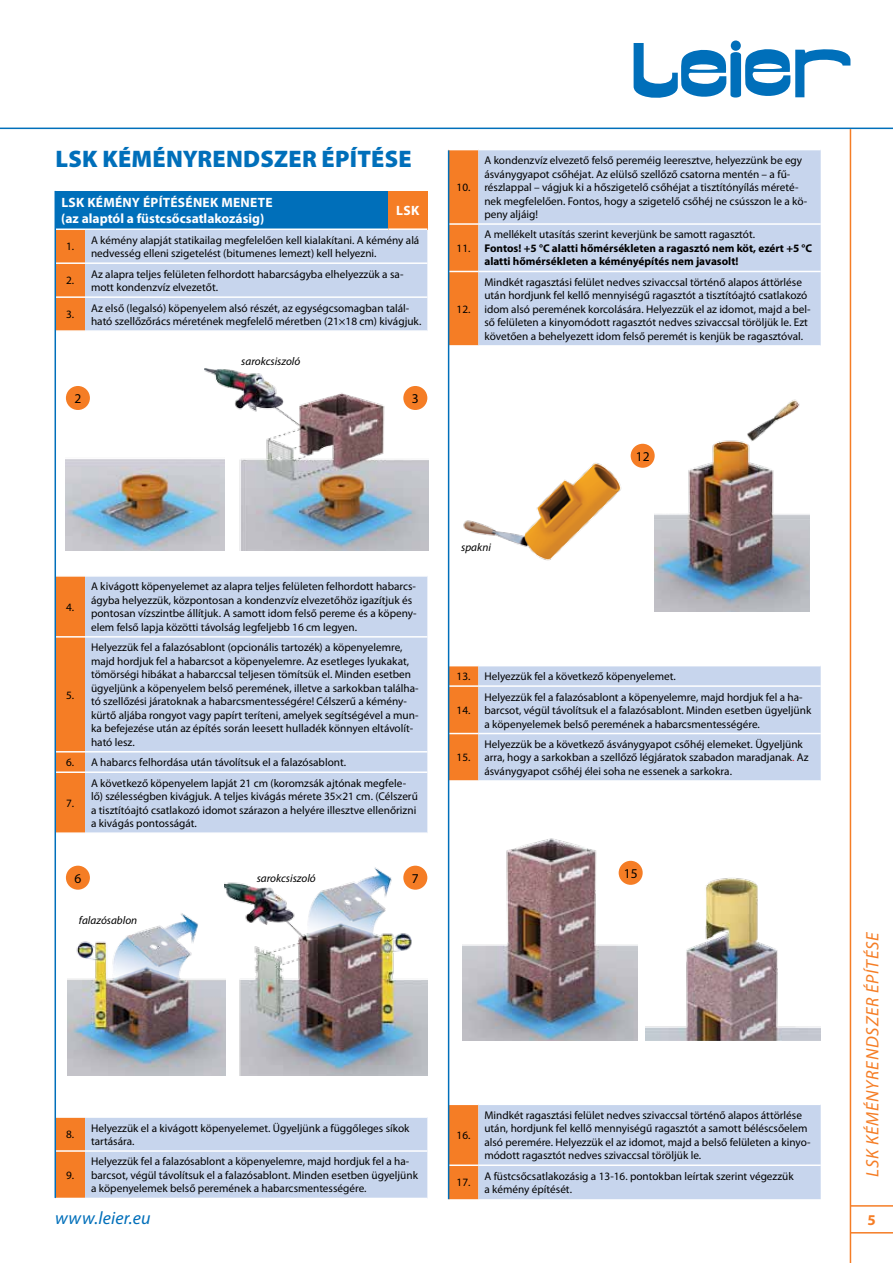
<style>
.page{position:relative;width:893px;height:1263px;background:#fff}
.page>*{position:absolute;margin:0;border:0;box-sizing:border-box;transform-origin:0 0}
.t1{font:900 24px "Myriad Pro";letter-spacing:.01em;color:#006fba}
.t2{font:italic 18px "Myriad Pro";letter-spacing:.045em;color:#f57d25}
.t3{font:italic 18px "Myriad Pro";color:#006fba}
.t4{font:700 15px "Myriad Pro";color:#f57d25}
.t5{font:700 13.5px/16.2px "Myriad Pro";letter-spacing:.02em;color:#fff}
.t6{font:13.5px "Myriad Pro";color:#000}
.t7{font:11.25px/13.5px "Myriad Pro";color:#000}
.t8{font:700 11.25px/13.5px "Myriad Pro";color:#000}
.t9{font:italic 11.25px "Myriad Pro";color:#000}
.s1{color:#d2232a}
</style>
<div class="page">
<hr style="left:850px;top:1205px;width:43px;height:1px;background:#f57d25">
<hr style="left:850px;top:1232px;width:43px;height:1px;background:#f57d25">
<svg style="left:634px;top:41px;width:216px;height:57px"></svg>
<hr style="left:0;top:128px;width:893px;height:1px;background:#006fba">
<hr style="left:850px;top:129px;width:1px;height:1134px;background:#f57d25">
<div style="left:55px;top:191px;width:372px;height:38px;background:#006fba"></div>
<svg style="left:56px;top:230px;width:371px;height:100px;background:#cacedd"></svg>
<hr style="left:55px;top:228px;width:30px;height:2px;background:#fff">
<hr style="left:85px;top:228px;width:342px;height:2px;background:#fff">
<hr style="left:55px;top:262px;width:30px;height:2px;background:#fff">
<hr style="left:85px;top:262px;width:342px;height:2px;background:#fff">
<hr style="left:55px;top:296px;width:30px;height:2px;background:#fff">
<hr style="left:85px;top:296px;width:342px;height:2px;background:#fff">
<img style="left:205px;top:368px;width:223px;height:182px">
<img style="left:66px;top:382px;width:158px;height:168px">
<div style="left:56px;top:577px;width:29px;height:255px;background:#f57d25"></div>
<div style="left:85px;top:577px;width:342px;height:255px;background:#c7d5ed"></div>
<hr style="left:55px;top:636px;width:30px;height:2px;background:#fff">
<hr style="left:85px;top:636px;width:342px;height:2px;background:#fff">
<hr style="left:55px;top:751px;width:30px;height:1px;background:#fff">
<hr style="left:85px;top:751px;width:342px;height:1px;background:#fff">
<hr style="left:55px;top:771px;width:30px;height:2px;background:#fff">
<hr style="left:85px;top:771px;width:342px;height:2px;background:#fff">
<img style="left:67px;top:913px;width:158px;height:162px">
<img style="left:225px;top:865px;width:202px;height:210px">
<svg style="left:56px;top:1118px;width:371px;height:80px;background:#cbccda"></svg>
<hr style="left:55px;top:1150px;width:30px;height:2px;background:#fff">
<hr style="left:85px;top:1150px;width:342px;height:2px;background:#fff">
<div style="left:478px;top:150px;width:343px;height:195px;background:#c7d5ed"></div>
<hr style="left:478px;top:223px;width:343px;height:2px;background:#fff">
<div style="left:449px;top:150px;width:29px;height:195px;background:#f57d25"></div>
<hr style="left:478px;top:271px;width:343px;height:1px;background:#fff">
<img style="left:655px;top:399px;width:154px;height:212px">
<img style="left:463px;top:463px;width:159px;height:98px">
<svg style="left:449px;top:665px;width:372px;height:115px;background:#cbcfde"></svg>
<hr style="left:478px;top:733px;width:343px;height:1px;background:#fff">
<img style="left:645px;top:878px;width:176px;height:163px">
<img style="left:462px;top:838px;width:176px;height:203px">
<svg style="left:449px;top:1105px;width:372px;height:94px;background:#cacddc"></svg>
<hr style="left:449px;top:1164px;width:29px;height:2px;background:#fff">
<hr style="left:478px;top:1164px;width:343px;height:2px;background:#fff">
<div style="left:388px;top:191px;width:39px;height:38px;background:#f57d25"></div>
<hr style="left:388px;top:228px;width:39px;height:2px;background:#fff">
<div style="left:66px;top:386px;width:24px;height:24px;background:#f57d25;border-radius:50%"></div>
<div style="left:66px;top:866px;width:24px;height:24px;background:#f57d25;border-radius:50%"></div>
<div style="left:403px;top:386px;width:24px;height:24px;background:#f57d25;border-radius:50%"></div>
<div style="left:631px;top:444px;width:24px;height:24px;background:#f57d25;border-radius:50%"></div>
<div style="left:619px;top:861px;width:24px;height:24px;background:#f57d25;border-radius:50%"></div>
<div style="left:403px;top:866px;width:24px;height:24px;background:#f57d25;border-radius:50%"></div>
<hr style="left:55px;top:191px;width:1px;height:1007px;background:#006fba">
<hr style="left:448px;top:150px;width:1px;height:1049px;background:#006fba">
<h1 class="t1" style="left:56px;top:145px;width:358px">LSK KÉMÉNYRENDSZER ÉPÍTÉSE</h1>
<p class="t5" style="left:61px;top:194px;width:211px">LSK kémény építésének menete (az alaptól a füstcsőcsatlakozásig)</p>
<p class="t7" style="left:66px;top:240px;width:10px">1.</p>
<p class="t7" style="left:91px;top:233px;width:330px">A kémény alapját statikailag megfelelően kell kialakítani. A kémény alá nedvesség elleni szigetelést (bitumenes lemezt) kell helyezni.</p>
<p class="t7" style="left:66px;top:274px;width:10px">2.</p>
<p class="t7" style="left:91px;top:267px;width:314px">Az alapra teljes felületen felhordott habarcságyba elhelyezzük a sa&shy;mott kondenzvíz elvezetőt.</p>
<p class="t7" style="left:66px;top:308px;width:10px">3.</p>
<p class="t7" style="left:91px;top:301px;width:332px">Az első (legalsó) köpenyelem alsó részét, az egységcsomagban talál&shy;ható szellőzőrács méretének megfelelő méretben (21×18 cm) kivágjuk.</p>
<p class="t5" style="left:396px;top:202px;width:25px">LSK</p>
<p class="t6" style="left:74px;top:390px;width:8px">2</p>
<p class="t9" style="left:241px;top:354px;width:61px">sarokcsiszoló</p>
<p class="t6" style="left:412px;top:390px;width:8px">3</p>
<p class="t7" style="left:66px;top:600px;width:10px">4.</p>
<p class="t7" style="left:91px;top:580px;width:327px">A kivágott köpenyelemet az alapra teljes felületen felhordott habarcs&shy;ágyba helyezzük, központosan a kondenzvíz elvezetőhöz igazítjuk és pontosan vízszintbe állítjuk. A samott idom felső pereme és a köpeny&shy;elem felső lapja közötti távolság legfeljebb 16 cm legyen.</p>
<p class="t7" style="left:91px;top:641px;width:329px">Helyezzük fel a falazósablont (opcionális tartozék) a köpenyelemre, majd hordjuk fel a habarcsot a köpenyelemre. Az esetleges lyukakat, tömörségi hibákat a habarccsal teljesen tömítsük el. Minden esetben ügyeljünk a köpenyelem belső peremének, illetve a sarkokban találha&shy;tó szellőzési járatoknak a habarcsmentességére! Célszerű a kémény&shy;kürtő aljába rongyot vagy papírt teríteni, amelyek segítségével a mun&shy;ka befejezése után az építés során leesett hulladék könnyen eltávolít&shy;ható lesz.</p>
<p class="t7" style="left:66px;top:755px;width:281px">6. A habarcs felhordása után távolítsuk el a falazósablont.</p>
<p class="t7" style="left:66px;top:796px;width:10px">7.</p>
<p class="t7" style="left:66px;top:688px;width:10px">5.</p>
<p class="t7" style="left:91px;top:776px;width:328px">A következő köpenyelem lapját 21 cm (koromzsák ajtónak megfele&shy;lő) szélességben kivágjuk. A teljes kivágás mérete 35×21 cm. (Célszerű a tisztítóajtó csatlakozó idomot szárazon a helyére illesztve ellenőrizni a kivágás pontosságát.</p>
<p class="t6" style="left:74px;top:870px;width:8px">6</p>
<p class="t9" style="left:79px;top:914px;width:60px">falazósablon</p>
<p class="t9" style="left:257px;top:871px;width:61px">sarokcsiszoló</p>
<p class="t6" style="left:412px;top:870px;width:8px">7</p>
<p class="t7" style="left:457px;top:180px;width:15px">10.</p>
<p class="t7" style="left:457px;top:241px;width:15px">11.</p>
<p class="t7" style="left:457px;top:302px;width:15px">12.</p>
<p class="t7" style="left:484px;top:153px;width:324px">A kondenzvíz elvezető felső pereméig leeresztve, helyezzünk be egy ásványgyapot csőhéjat. Az elülső szellőző csatorna mentén – a fű&shy;részlappal – vágjuk ki a hőszigetelő csőhéjat a tisztítónyílás méreté&shy;nek megfelelően. Fontos, hogy a szigetelő csőhéj ne csússzon le a kö&shy;peny aljáig!</p>
<p class="t7" style="left:484px;top:228px;width:272px">A mellékelt utasítás szerint keverjünk be samott ragasztót.</p>
<p class="t8" style="left:484px;top:241px;width:329px">Fontos! +5 °C alatti hőmérsékleten a ragasztó nem köt, ezért +5 °C alatti hőmérsékleten a kéményépítés nem javasolt!</p>
<p class="t7" style="left:484px;top:275px;width:328px">Mindkét ragasztási felület nedves szivaccsal történő alapos áttörlése után hordjunk fel kellő mennyiségű ragasztót a tisztítóajtó csatlakozó idom alsó peremének korcolására. Helyezzük el az idomot, majd a bel&shy;ső felületen a kinyomódott ragasztót nedves szivaccsal töröljük le. Ezt követően a behelyezett idom felső peremét is kenjük be ragasztóval.</p>
<p class="t6" style="left:636px;top:448px;width:15px">12</p>
<p class="t9" style="left:461px;top:540px;width:31px">spakni</p>
<p class="t7" style="left:457px;top:669px;width:221px">13. Helyezzük fel a következő köpenyelemet.</p>
<p class="t7" style="left:457px;top:703px;width:15px">14.</p>
<p class="t7" style="left:484px;top:690px;width:328px">Helyezzük fel a falazósablont a köpenyelemre, majd hordjuk fel a ha&shy;barcsot, végül távolítsuk el a falazósablont. Minden esetben ügyeljünk a köpenyelemek belső peremének a habarcsmentességére.</p>
<p class="t7" style="left:457px;top:751px;width:15px">15.</p>
<p class="t7" style="left:484px;top:737px;width:326px">Helyezzük be a következő ásványgyapot csőhéj elemeket. Ügyeljünk arra, hogy a sarkokban a szellőző légjáratok szabadon maradjanak<span class="s1">.</span> Az ásványgyapot csőhéj élei soha ne essenek a sarkokra.</p>
<p class="t6" style="left:624px;top:865px;width:15px">15</p>
<p class="t7" style="left:66px;top:1127px;width:10px">8.</p>
<p class="t7" style="left:91px;top:1121px;width:320px">Helyezzük el a kivágott köpenyelemet. Ügyeljünk a függőleges síkok tartására.</p>
<p class="t7" style="left:66px;top:1168px;width:10px">9.</p>
<p class="t7" style="left:91px;top:1155px;width:328px">Helyezzük fel a falazósablont a köpenyelemre, majd hordjuk fel a ha&shy;barcsot, végül távolítsuk el a falazósablont. Minden esetben ügyeljünk a köpenyelemek belső peremének a habarcsmentességére.</p>
<p class="t7" style="left:457px;top:1128px;width:15px">16.</p>
<p class="t7" style="left:484px;top:1108px;width:328px">Mindkét ragasztási felület nedves szivaccsal történő alapos áttörlése után, hordjunk fel kellő mennyiségű ragasztót a samott béléscsőelem alsó peremére. Helyezzük el az idomot, majd a belső felületen a kinyo&shy;módott ragasztót nedves szivaccsal töröljük le.</p>
<p class="t7" style="left:457px;top:1176px;width:15px">17.</p>
<p class="t7" style="left:484px;top:1169px;width:311px">A füstcsőcsatlakozásig a 13-16. pontokban leírtak szerint végezzük a kémény építését.</p>
<h2 class="t2" style="left:861px;top:1177px;width:247px;rotate:-90deg">lSK kéményrendszer építése</h2>
<h2 class="t3" style="left:55px;top:1207px;width:97px">www.leier.eu</h2>
<h3 class="t4" style="left:867px;top:1210px;width:10px">5</h3>
</div>
